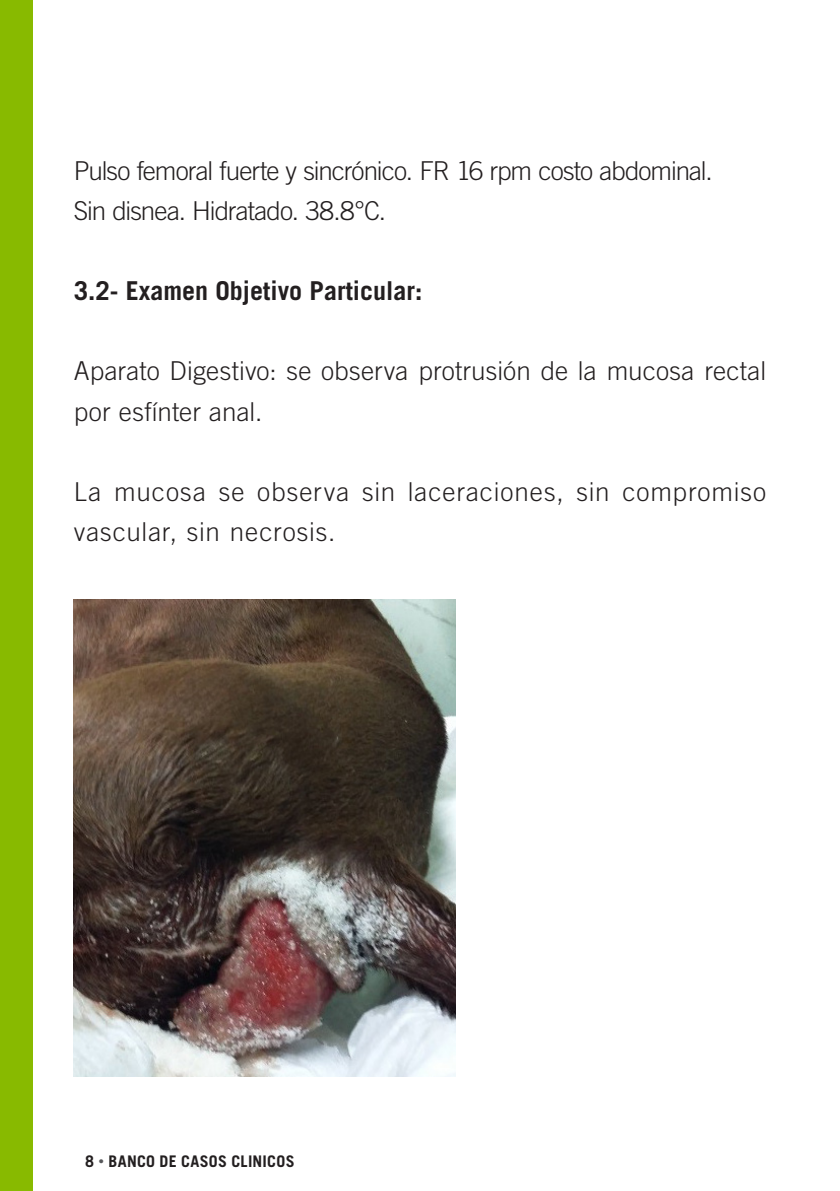
<style>
.page{position:relative;width:840px;height:1191px;background:#fff}
.page>*{position:absolute;margin:0;border:0;box-sizing:border-box;transform-origin:0 0}
.t1{font:300 26px/40px "Trade Gothic LT Std";letter-spacing:.005em;color:#231f20}
.t2{font:300 26px/40px "Trade Gothic LT Std";letter-spacing:.035em;color:#231f20}
.t3{font:300 26px "Trade Gothic LT Std";letter-spacing:-.035em;color:#231f20}
.t4{font:700 26px "Trade Gothic LT Std";color:#231f20}
.t5{font:300 26px "Trade Gothic LT Std";letter-spacing:-.04em;color:#231f20}
.t6{font:700 16px "Trade Gothic LT Std";letter-spacing:.015em;color:#231f20}
.s1{font-family:"Arial";font-weight:400;color:#57585a}
</style>
<div class="page">
<div style="left:0;top:0;width:32px;height:1190px;background:#88ba00"></div>
<img style="left:74px;top:599px;width:381px;height:477px">
<p class="t3" style="left:74px;top:156px;width:640px">Pulso femoral fuerte y sincrónico. FR 16 rpm costo abdominal.</p>
<p class="t5" style="left:74px;top:196px;width:314px">Sin disnea. Hidratado. 38.8°C.</p>
<p class="t4" style="left:74px;top:275px;width:350px">3.2- Examen Objetivo Particular:</p>
<p class="t1" style="left:74px;top:351px;width:693px">Aparato Digestivo: se observa protrusión de la mucosa rectal por esfínter anal.</p>
<p class="t2" style="left:74px;top:471px;width:693px">La mucosa se observa sin laceraciones, sin compromiso vascular, sin necrosis.</p>
<p class="t6" style="left:85px;top:1151px;width:211px">8 <span class="s1">•</span> BANCO DE CASOS CLINICOS</p>
</div>
